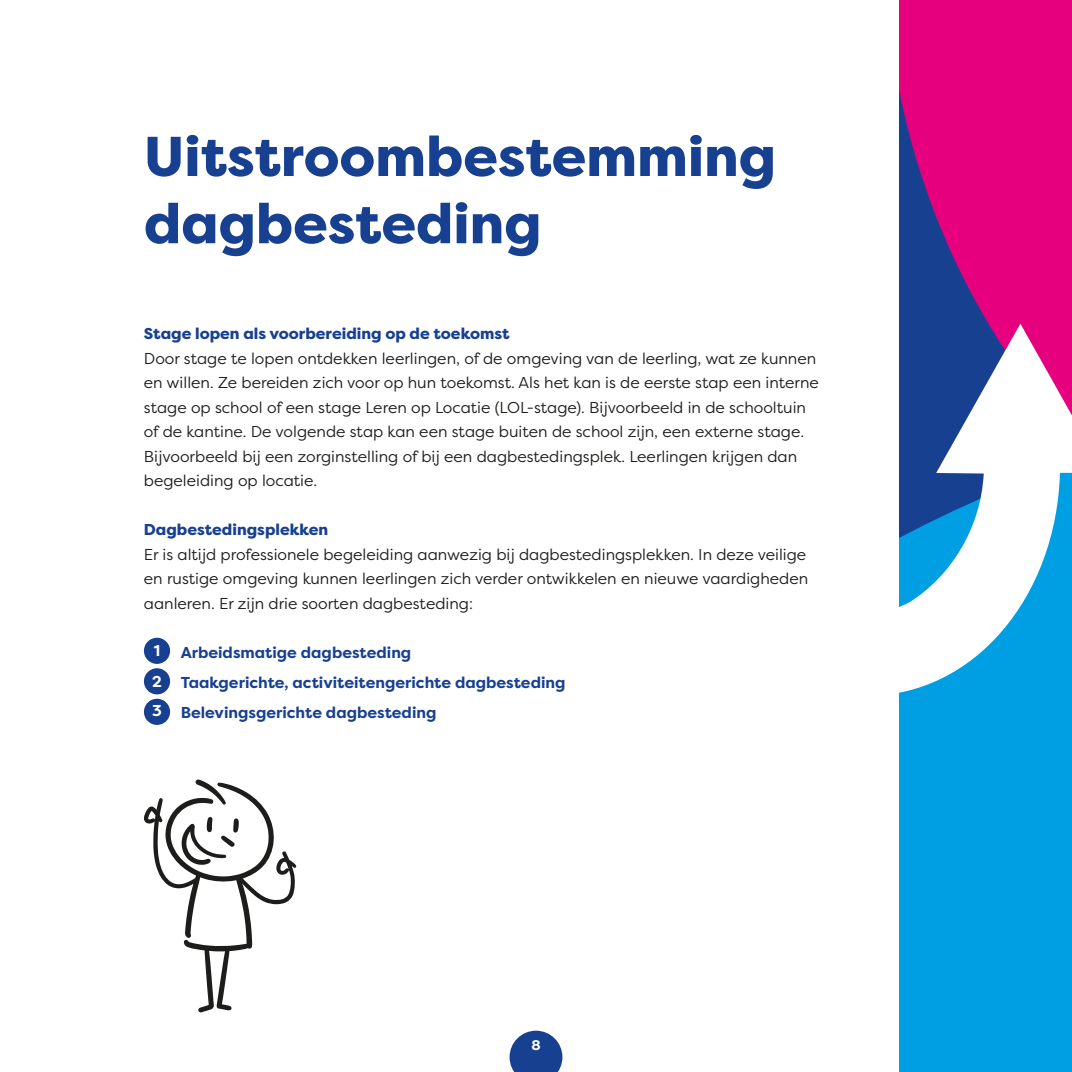
<style>
.page{position:relative;width:1072px;height:1072px;background:#fff}
.page>*{position:absolute;margin:0;border:0;box-sizing:border-box;transform-origin:0 0}
.t1{font:800 56px/67.2px "Filson Pro";color:#184091}
.t2{font:15.75px/24.5px "Filson Pro";color:#1d1d1b}
.t3{font:700 15.75px "Filson Pro";color:#184091}
.t4{font:800 15.75px "Filson Pro";color:#184091}
.t5{font:700 15.75px "Filson Pro";color:#fff}
.t6{font:700 14px "Filson Pro";color:#fff}
</style>
<div class="page">
<svg style="left:509px;top:1030px;width:53px;height:41px"></svg>
<div style="left:900px;top:695px;width:171px;height:376px;background:#009fe3"></div>
<svg style="left:900px;top:0;width:171px;height:324px;background:#c60980"></svg>
<div style="left:144px;top:637px;width:26px;height:27px;background:#184091;border-radius:50%"></div>
<div style="left:144px;top:668px;width:26px;height:26px;background:#184091;border-radius:50%"></div>
<div style="left:144px;top:698px;width:26px;height:27px;background:#184091;border-radius:50%"></div>
<svg style="left:899px;top:324px;width:172px;height:371px"></svg>
<svg style="left:144px;top:779px;width:153px;height:233px"></svg>
<p class="t1" style="left:144px;top:124px;width:633px">Uitstroombestemming dagbesteding</p>
<p class="t4" style="left:144px;top:324px;width:367px">Stage lopen als voorbereiding op de toekomst</p>
<p class="t2" style="left:144px;top:346px;width:676px">Door stage te lopen ontdekken leerlingen, of de omgeving van de leerling, wat ze kunnen en willen. Ze bereiden zich voor op hun toekomst. Als het kan is de eerste stap een interne stage op school of een stage Leren op Locatie (LOL-stage). Bijvoorbeeld in de schooltuin of de kantine. De volgende stap kan een stage buiten de school zijn, een externe stage.</p>
<p class="t2" style="left:144px;top:444px;width:655px">Bijvoorbeeld bij een zorginstelling of bij een dagbestedingsplek. Leerlingen krijgen dan begeleiding op locatie.</p>
<p class="t4" style="left:144px;top:520px;width:186px">Dagbestedingsplekken</p>
<p class="t2" style="left:144px;top:542px;width:665px">Er is altijd professionele begeleiding aanwezig bij dagbestedingsplekken. In deze veilige en rustige omgeving kunnen leerlingen zich verder ontwikkelen en nieuwe vaardigheden aanleren. Er zijn drie soorten dagbesteding:</p>
<p class="t3" style="left:181px;top:642px;width:232px">Arbeidsmatige dagbesteding</p>
<p class="t3" style="left:181px;top:672px;width:386px">Taakgerichte, activiteitengerichte dagbesteding</p>
<p class="t5" style="left:152px;top:700px;width:11px">3</p>
<p class="t3" style="left:181px;top:702px;width:257px">Belevingsgerichte dagbesteding</p>
<p class="t5" style="left:154px;top:641px;width:8px">1</p>
<p class="t5" style="left:152px;top:671px;width:11px">2</p>
<p class="t6" style="left:531px;top:1036px;width:11px">8</p>
</div>
